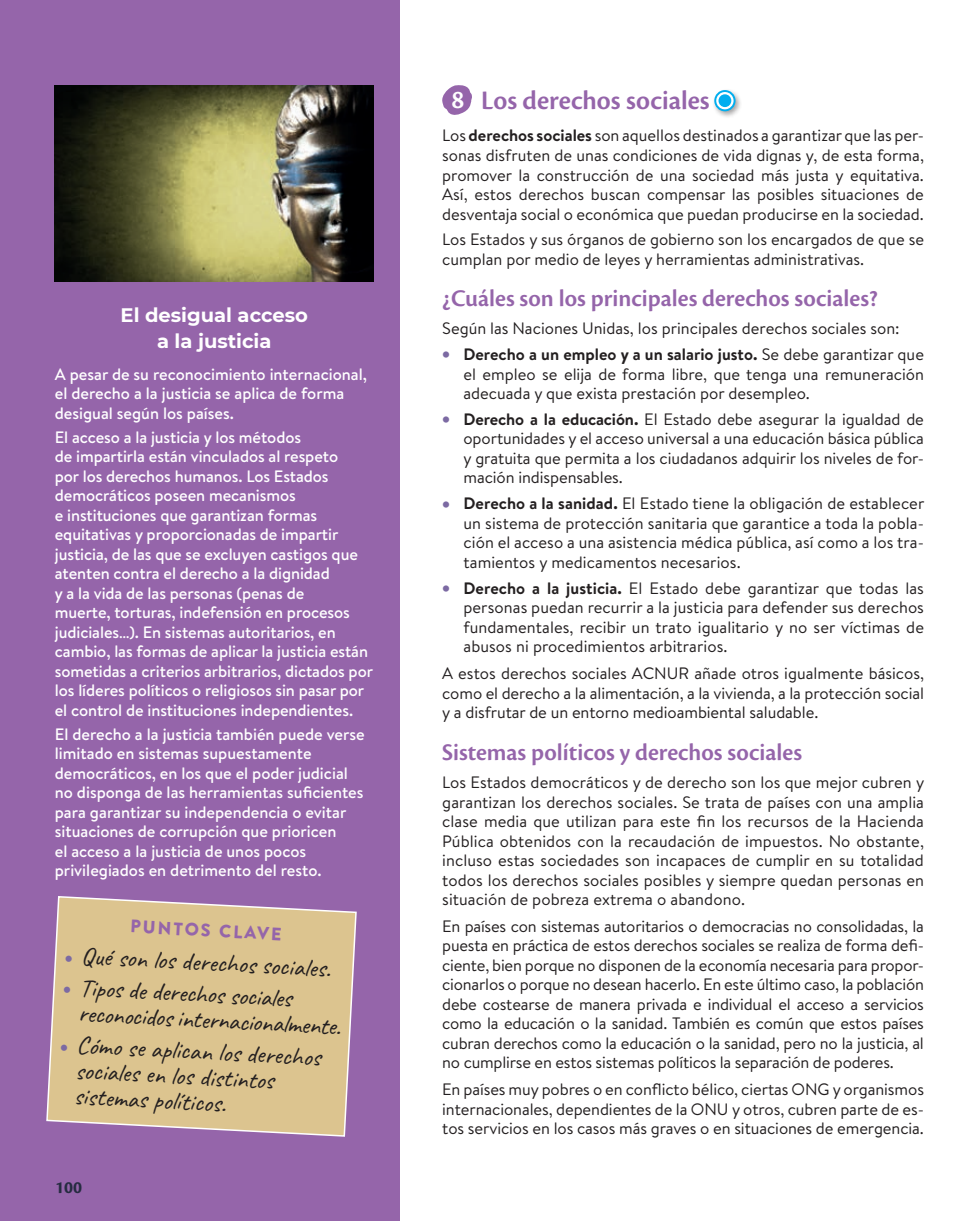
<style>
.page{position:relative;width:978px;height:1221px;background:#fff}
.page>*{position:absolute;margin:0;border:0;box-sizing:border-box;transform-origin:0 0}
._01_Apartado_AND{font:27.75px "Cronos Pro Semibold Subh";color:#9565aa}
.t1{font:27px "Cronos Pro Semibold Subh";color:#fff}
._01_Puntos_clave{font:25.5px/25.5px "Caveat";color:#231f20}
._01_Subapartado_AND{font:24.75px "Cronos Pro Semibold Subh";color:#9565aa}
._01_Titular_lateral{font:700 19.5px/25.5px "Montserrat";color:#fff;text-align:center}
.t2{font:900 18px "Brandon Text";color:#9565aa}
.t3{font:700 18px "Cronos Pro";color:#262c41}
._01_Texto_desarrollo{font:16.5px/19.5px "Brandon Text";color:#231f20;text-align:justify}
._01_Texto_lateral{font:500 16.5px/19.5px "Brandon Text";letter-spacing:-.005em;color:#fff}
.s1{color:#7c6aa3}
.s2{font-weight:700}
</style>
<div class="page">
<div style="left:0;top:0;width:400px;height:1220px;background:#9565aa"></div>
<svg style="left:442px;top:85px;width:30px;height:30px"></svg>
<div style="left:711px;top:88px;width:31px;height:31px;background:#231f20;opacity:.4"></div>
<svg style="left:715px;top:91px;width:20px;height:19px"></svg>
<div style="left:714px;top:90px;width:22px;height:21px;border:2px solid #00aeef;border-radius:50%"></div>
<div style="left:719px;top:95px;width:11px;height:11px;background:#00aeef;border-radius:50%"></div>
<div style="left:719px;top:94px;width:12px;height:13px;border:2px solid #00aeef;border-radius:50%"></div>
<img style="left:55px;top:85px;width:319px;height:197px">
<svg style="left:46px;top:896px;width:311px;height:241px;background:#d5bb94"></svg>
<p class="_01_Titular_lateral" style="left:121px;top:301px;width:189px">El desigual acceso a la justicia</p>
<p class="_01_Texto_lateral" style="left:55px;top:364px;width:314px">A pesar de su reconocimiento internacional, el derecho a la justicia se aplica de forma desigual según los países.</p>
<p class="_01_Texto_lateral" style="left:55px;top:427px;width:320px">El acceso a la justicia y los métodos<br>de impartirla están vinculados al respeto<br>por los derechos humanos. Los Estados democráticos poseen mecanismos<br>e instituciones que garantizan formas equitativas y proporcionadas de impartir justicia, de las que se excluyen castigos que atenten contra el derecho a la dignidad<br>y a la vida de las personas (penas de<br>muerte, torturas, indefensión en procesos judiciales…). En sistemas autoritarios, en cambio, las formas de aplicar la justicia están sometidas a criterios arbitrarios, dictados por los líderes políticos o religiosos sin pasar por el control de instituciones independientes.</p>
<p class="_01_Texto_lateral" style="left:55px;top:723px;width:311px">El derecho a la justicia también puede verse limitado en sistemas supuestamente democráticos, en los que el poder judicial no disponga de las herramientas suficientes para garantizar su independencia o evitar situaciones de corrupción que prioricen<br>el acceso a la justicia de unos pocos privilegiados en detrimento del resto.</p>
<p class="t2" style="left:131px;top:913px;width:153px;rotate:3deg">PUNTOS CLAVE</p>
<p class="_01_Puntos_clave" style="left:66px;top:941px;width:267px;rotate:3deg"><span class="s1">•</span> Qué son los derechos sociales.</p>
<p class="_01_Puntos_clave" style="left:80px;top:974px;width:264px;text-indent:-16px;rotate:3deg"><span class="s1">•</span> Tipos de derechos sociales reconocidos internacionalmente.</p>
<p class="_01_Puntos_clave" style="left:77px;top:1031px;width:246px;text-indent:-16px;rotate:3deg"><span class="s1">•</span> Cómo se aplican los derechos sociales en los distintos sistemas políticos.</p>
<p class="t3" style="left:55px;top:1176px;width:28px">100</p>
<p class="t1" style="left:451px;top:84px;width:14px">8</p>
<p class="_01_Apartado_AND" style="left:481px;top:85px;width:230px">Los derechos sociales</p>
<p class="_01_Texto_desarrollo" style="left:442px;top:125px;width:483px">Los <span class="s2">derechos sociales</span> son aquellos destinados a garantizar que las per&shy;sonas disfruten de unas condiciones de vida dignas y, de esta forma, promover la construcción de una sociedad más justa y equitativa.<br>Así, estos derechos buscan compensar las posibles situaciones de desventaja social o económica que puedan producirse en la sociedad.</p>
<p class="_01_Texto_desarrollo" style="left:442px;top:229px;width:483px">Los Estados y sus órganos de gobierno son los encargados de que se cumplan por medio de leyes y herramientas administrativas.</p>
<p class="_01_Subapartado_AND" style="left:442px;top:284px;width:437px">¿Cuáles son los principales derechos sociales?</p>
<p class="_01_Texto_desarrollo" style="left:442px;top:318px;width:459px">Según las Naciones Unidas, los principales derechos sociales son:</p>
<p class="_01_Texto_desarrollo" style="left:463px;top:344px;width:462px;text-indent:-21px"><span class="s1">•</span> <span class="s2">Derecho a un empleo y a un salario justo.</span> Se debe garantizar que el empleo se elija de forma libre, que tenga una remuneración adecuada y que exista prestación por desempleo.</p>
<p class="_01_Texto_desarrollo" style="left:463px;top:409px;width:462px;text-indent:-21px"><span class="s1">•</span> <span class="s2">Derecho a la educación.</span> El Estado debe asegurar la igualdad de oportunidades y el acceso universal a una educación básica pública y gratuita que permita a los ciudadanos adquirir los niveles de for&shy;mación indispensables.</p>
<p class="_01_Texto_desarrollo" style="left:463px;top:493px;width:462px;text-align:left;text-indent:-21px"><span class="s1">•</span> <span class="s2">Derecho a la sanidad.</span> El Estado tiene la obligación de establecer un sistema de protección sanitaria que garantice a toda la pobla&shy;ción el acceso a una asistencia médica pública, así como a los tra&shy;tamientos y medicamentos necesarios.</p>
<p class="_01_Texto_desarrollo" style="left:463px;top:577px;width:462px;text-indent:-21px"><span class="s1">•</span> <span class="s2">Derecho a la justicia.</span> El Estado debe garantizar que todas las personas puedan recurrir a la justicia para defender sus derechos fundamentales, recibir un trato igualitario y no ser víctimas de abusos ni procedimientos arbitrarios.</p>
<p class="_01_Texto_desarrollo" style="left:442px;top:663px;width:483px">A estos derechos sociales ACNUR añade otros igualmente básicos, como el derecho a la alimentación, a la vivienda, a la protección social y a disfrutar de un entorno medioambiental saludable.</p>
<p class="_01_Subapartado_AND" style="left:442px;top:738px;width:361px">Sistemas políticos y derechos sociales</p>
<p class="_01_Texto_desarrollo" style="left:442px;top:772px;width:484px">Los Estados democráticos y de derecho son los que mejor cubren y garantizan los derechos sociales. Se trata de países con una amplia clase media que utilizan para este fin los recursos de la Hacienda Pública obtenidos con la recaudación de impuestos. No obstante, incluso estas sociedades son incapaces de cumplir en su totalidad todos los derechos sociales posibles y siempre quedan personas en situación de pobreza extrema o abandono.</p>
<p class="_01_Texto_desarrollo" style="left:442px;top:915px;width:483px">En países con sistemas autoritarios o democracias no consolidadas, la puesta en práctica de estos derechos sociales se realiza de forma defi&shy;ciente, bien porque no disponen de la economía necesaria para propor&shy;cionarlos o porque no desean hacerlo. En este último caso, la población debe costearse de manera privada e individual el acceso a servicios como la educación o la sanidad. También es común que estos países cubran derechos como la educación o la sanidad, pero no la justicia, al no cumplirse en estos sistemas políticos la separación de poderes.</p>
<p class="_01_Texto_desarrollo" style="left:442px;top:1079px;width:483px">En países muy pobres o en conflicto bélico, ciertas ONG y organismos internacionales, dependientes de la ONU y otros, cubren parte de es&shy;tos servicios en los casos más graves o en situaciones de emergencia.</p>
</div>
